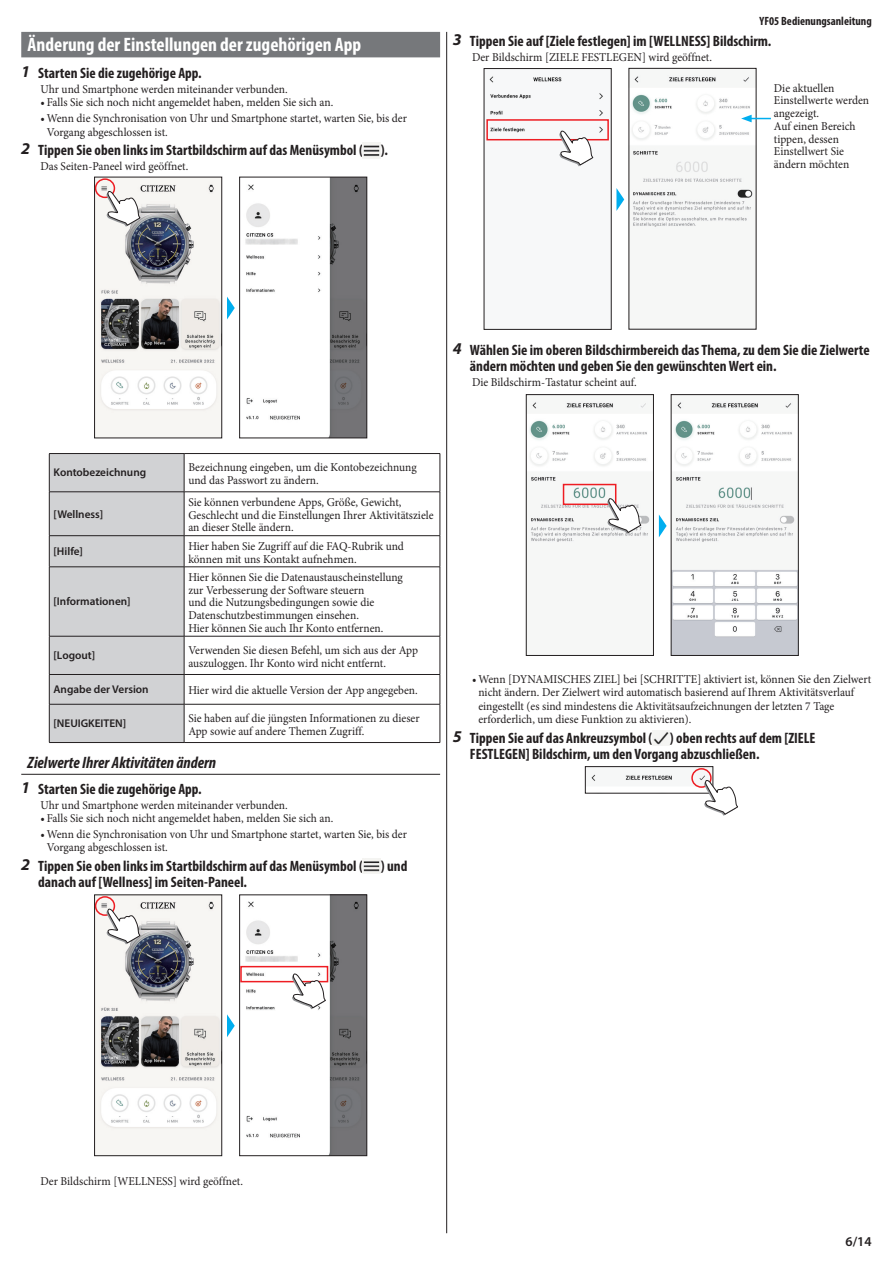
<style>
.page{position:relative;width:893px;height:1263px;background:#fff}
.page>*{position:absolute;margin:0;border:0;box-sizing:border-box;transform-origin:0 0}
.t1{font:700 condensed 19.5px "Myriad Pro";color:#fff}
.t2{font:italic 700 condensed 16.5px "Myriad Pro";color:#231f20}
.t3{font:700 condensed 15px/16.5px "Myriad Pro";color:#231f20}
.t4{font:600 13.5px "Myriad Pro";color:#231f20}
.t5{font:12px/12.8px "Minion Pro";color:#231f20;scale:.95 1}
.t6{font:700 condensed 12px "Myriad Pro";color:#231f20}
.t7{font:600 11.25px "Myriad Pro";color:#231f20}
.s1{font-style:italic;font-stretch:normal;font-size:16.5px}
</style>
<div class="page">
<hr style="left:446px;top:32px;width:1px;height:1201px;background:#231f20">
<img style="left:632px;top:75px;width:122px;height:153px">
<img style="left:486px;top:76px;width:123px;height:91px">
<div style="left:484px;top:68px;width:127px;height:262px;border:1px solid #231f20"></div>
<svg style="left:616px;top:188px;width:8px;height:23px"></svg>
<svg style="left:741px;top:115px;width:30px;height:7px"></svg>
<div style="left:486px;top:119px;width:123px;height:21px;border:2px solid #ee1d23"></div>
<svg style="left:558px;top:130px;width:35px;height:36px"></svg>
<img style="left:673px;top:401px;width:123px;height:253px">
<div style="left:671px;top:394px;width:127px;height:262px;border:1px solid #231f20"></div>
<img style="left:529px;top:401px;width:121px;height:142px">
<div style="left:526px;top:394px;width:128px;height:262px;border:1px solid #231f20"></div>
<div style="left:563px;top:484px;width:53px;height:21px;border:2px solid #ee1d23"></div>
<svg style="left:659px;top:514px;width:8px;height:23px"></svg>
<svg style="left:606px;top:498px;width:35px;height:36px"></svg>
<img style="left:652px;top:731px;width:18px;height:14px">
<img style="left:591px;top:768px;width:120px;height:19px">
<div style="left:585px;top:766px;width:128px;height:27px;border:1px solid #231f20"></div>
<div style="left:691px;top:768px;width:21px;height:20px;border:2px solid #ee1d23;border-radius:50%"></div>
<svg style="left:703px;top:780px;width:35px;height:36px"></svg>
<div style="left:21px;top:32px;width:419px;height:25px;background:#76787b"></div>
<hr style="left:21px;top:774px;width:419px;height:1px;background:#231f20">
<img style="left:363px;top:143px;width:18px;height:15px">
<img style="left:245px;top:179px;width:120px;height:257px">
<div style="left:239px;top:177px;width:128px;height:261px;border:1px solid #231f20"></div>
<img style="left:96px;top:179px;width:124px;height:257px">
<div style="left:94px;top:177px;width:128px;height:261px;border:1px solid #231f20"></div>
<div style="left:95px;top:178px;width:20px;height:20px;border:2px solid #ee1d23;border-radius:50%"></div>
<svg style="left:227px;top:297px;width:8px;height:22px"></svg>
<svg style="left:105px;top:191px;width:36px;height:36px"></svg>
<hr style="left:184px;top:453px;width:256px;height:1px;background:#231f20">
<hr style="left:440px;top:454px;width:1px;height:38px;background:#231f20">
<hr style="left:184px;top:491px;width:256px;height:1px;background:#231f20">
<hr style="left:440px;top:492px;width:1px;height:43px;background:#231f20">
<hr style="left:184px;top:535px;width:256px;height:1px;background:#231f20">
<hr style="left:440px;top:536px;width:1px;height:31px;background:#231f20">
<hr style="left:184px;top:567px;width:256px;height:1px;background:#231f20">
<hr style="left:440px;top:567px;width:1px;height:69px;background:#231f20">
<hr style="left:184px;top:636px;width:256px;height:1px;background:#231f20">
<hr style="left:440px;top:636px;width:1px;height:38px;background:#231f20">
<hr style="left:184px;top:674px;width:256px;height:1px;background:#231f20">
<div style="left:49px;top:453px;width:136px;height:289px;background:#d1d2d4"></div>
<svg style="left:440px;top:675px;width:1px;height:29px"></svg>
<hr style="left:49px;top:704px;width:135px;height:1px;background:#231f20">
<hr style="left:49px;top:704px;width:1px;height:38px;background:#231f20">
<hr style="left:184px;top:704px;width:256px;height:1px;background:#231f20">
<hr style="left:184px;top:704px;width:1px;height:38px;background:#231f20">
<hr style="left:440px;top:704px;width:1px;height:38px;background:#231f20">
<hr style="left:49px;top:742px;width:135px;height:1px;background:#231f20">
<hr style="left:184px;top:742px;width:256px;height:1px;background:#231f20">
<img style="left:363px;top:858px;width:18px;height:16px">
<img style="left:241px;top:897px;width:124px;height:257px">
<div style="left:239px;top:895px;width:128px;height:261px;border:1px solid #231f20"></div>
<img style="left:96px;top:897px;width:124px;height:257px">
<div style="left:94px;top:895px;width:128px;height:261px;border:1px solid #231f20"></div>
<div style="left:95px;top:896px;width:20px;height:20px;border:2px solid #ee1d23;border-radius:50%"></div>
<svg style="left:227px;top:1014px;width:8px;height:23px"></svg>
<div style="left:240px;top:966px;width:88px;height:16px;border:2px solid #ee1d23"></div>
<svg style="left:105px;top:908px;width:36px;height:36px"></svg>
<svg style="left:291px;top:973px;width:35px;height:36px"></svg>
<h1 class="t1" style="left:28px;top:32px;width:335px">Änderung der Einstellungen der zugehörigen App</h1>
<p class="t3" style="left:21px;top:64px;width:182px"><span class="s1">1</span> Starten Sie die zugehörige App.</p>
<p class="t5" style="left:40px;top:83px;width:262px">Uhr und Smartphone werden miteinander verbunden.</p>
<p class="t5" style="left:40px;top:96px;width:310px">• Falls Sie sich noch nicht angemeldet haben, melden Sie sich an.</p>
<p class="t5" style="left:47px;top:112px;width:381px;line-height:13.5px;text-indent:-6px">• Wenn die Synchronisation von Uhr und Smartphone startet, warten Sie, bis der<br>Vorgang abgeschlossen ist.</p>
<p class="t3" style="left:21px;top:141px;width:368px"><span class="s1">2</span> Tippen Sie oben links im Startbildschirm auf das Menüsymbol ( ).</p>
<p class="t5" style="left:40px;top:160px;width:157px">Das Seiten-Paneel wird geöffnet.</p>
<p class="t6" style="left:759px;top:14px;width:114px">YF05 Bedienungsanleitung</p>
<p class="t3" style="left:453px;top:32px;width:320px"><span class="s1">3</span> Tippen Sie auf [Ziele festlegen] im [WELLNESS] Bildschirm.</p>
<p class="t5" style="left:472px;top:51px;width:254px">Der Bildschirm [ZIELE FESTLEGEN] wird geöffnet.</p>
<p class="t5" style="left:774px;top:82px;width:102px">Die aktuellen<br>Einstellwerte werden angezeigt.<br>Auf einen Bereich tippen, dessen<br>Einstellwert Sie ändern möchten</p>
<p class="t3" style="left:470px;top:341px;width:401px;text-indent:-17px"><span class="s1">4</span> Wählen Sie im oberen Bildschirmbereich das Thema, zu dem Sie die Zielwerte ändern möchten und geben Sie den gewünschten Wert ein.</p>
<p class="t5" style="left:472px;top:376px;width:175px">Die Bildschirm-Tastatur scheint auf.</p>
<p class="t7" style="left:54px;top:465px;width:94px">Kontobezeichnung</p>
<p class="t5" style="left:188px;top:461px;width:242px">Bezeichnung eingeben, um die Kontobezeichnung und das Passwort zu ändern.</p>
<p class="t7" style="left:54px;top:507px;width:51px">[Wellness]</p>
<p class="t5" style="left:188px;top:496px;width:260px">Sie können verbundene Apps, Größe, Gewicht,<br>Geschlecht und die Einstellungen Ihrer Aktivitätsziele an dieser Stelle ändern.</p>
<p class="t7" style="left:54px;top:544px;width:31px">[Hilfe]</p>
<p class="t5" style="left:188px;top:540px;width:228px">Hier haben Sie Zugriff auf die FAQ-Rubrik und können mit uns Kontakt aufnehmen.</p>
<p class="t7" style="left:54px;top:594px;width:79px">[Informationen]</p>
<p class="t5" style="left:188px;top:571px;width:227px">Hier können Sie die Datenaustauscheinstellung zur Verbesserung der Software steuern<br>und die Nutzungsbedingungen sowie die Datenschutzbestimmungen einsehen.<br>Hier können Sie auch Ihr Konto entfernen.</p>
<p class="t7" style="left:54px;top:648px;width:43px">[Logout]</p>
<p class="t5" style="left:188px;top:644px;width:243px">Verwenden Sie diesen Befehl, um sich aus der App auszuloggen. Ihr Konto wird nicht entfernt.</p>
<p class="t7" style="left:54px;top:682px;width:97px">Angabe der Version</p>
<p class="t5" style="left:188px;top:684px;width:243px">Hier wird die aktuelle Version der App angegeben.</p>
<p class="t7" style="left:54px;top:716px;width:74px">[NEUIGKEITEN]</p>
<p class="t5" style="left:188px;top:712px;width:245px">Sie haben auf die jüngsten Informationen zu dieser<br>App sowie auf andere Themen Zugriff.</p>
<h2 class="t2" style="left:28px;top:752px;width:190px">Zielwerte Ihrer Aktivitäten ändern</h2>
<p class="t3" style="left:21px;top:780px;width:182px"><span class="s1">1</span> Starten Sie die zugehörige App.</p>
<p class="t5" style="left:40px;top:798px;width:262px">Uhr und Smartphone werden miteinander verbunden.</p>
<p class="t5" style="left:40px;top:812px;width:310px">• Falls Sie sich noch nicht angemeldet haben, melden Sie sich an.</p>
<p class="t5" style="left:47px;top:827px;width:381px;line-height:13.5px;text-indent:-6px">• Wenn die Synchronisation von Uhr und Smartphone startet, warten Sie, bis der<br>Vorgang abgeschlossen ist.</p>
<p class="t3" style="left:38px;top:857px;width:371px;text-indent:-17px"><span class="s1">2</span> Tippen Sie oben links im Startbildschirm auf das Menüsymbol ( ) und danach auf [Wellness] im Seiten-Paneel.</p>
<p class="t5" style="left:478px;top:672px;width:415px;line-height:13.5px;text-indent:-6px">• Wenn [DYNAMISCHES ZIEL] bei [SCHRITTE] aktiviert ist, können Sie den Zielwert nicht ändern. Der Zielwert wird automatisch basierend auf Ihrem Aktivitätsverlauf eingestellt (es sind mindestens die Aktivitätsaufzeichnungen der letzten 7 Tage erforderlich, um diese Funktion zu aktivieren).</p>
<p class="t3" style="left:470px;top:729px;width:347px;text-indent:-17px"><span class="s1">5</span> Tippen Sie auf das Ankreuzsymbol ( ) oben rechts auf dem [ZIELE<br>FESTLEGEN] Bildschirm, um den Vorgang abzuschließen.</p>
<p class="t5" style="left:40px;top:1175px;width:215px">Der Bildschirm [WELLNESS] wird geöffnet.</p>
<p class="t4" style="left:845px;top:1233px;width:28px">6/14</p>
</div>
